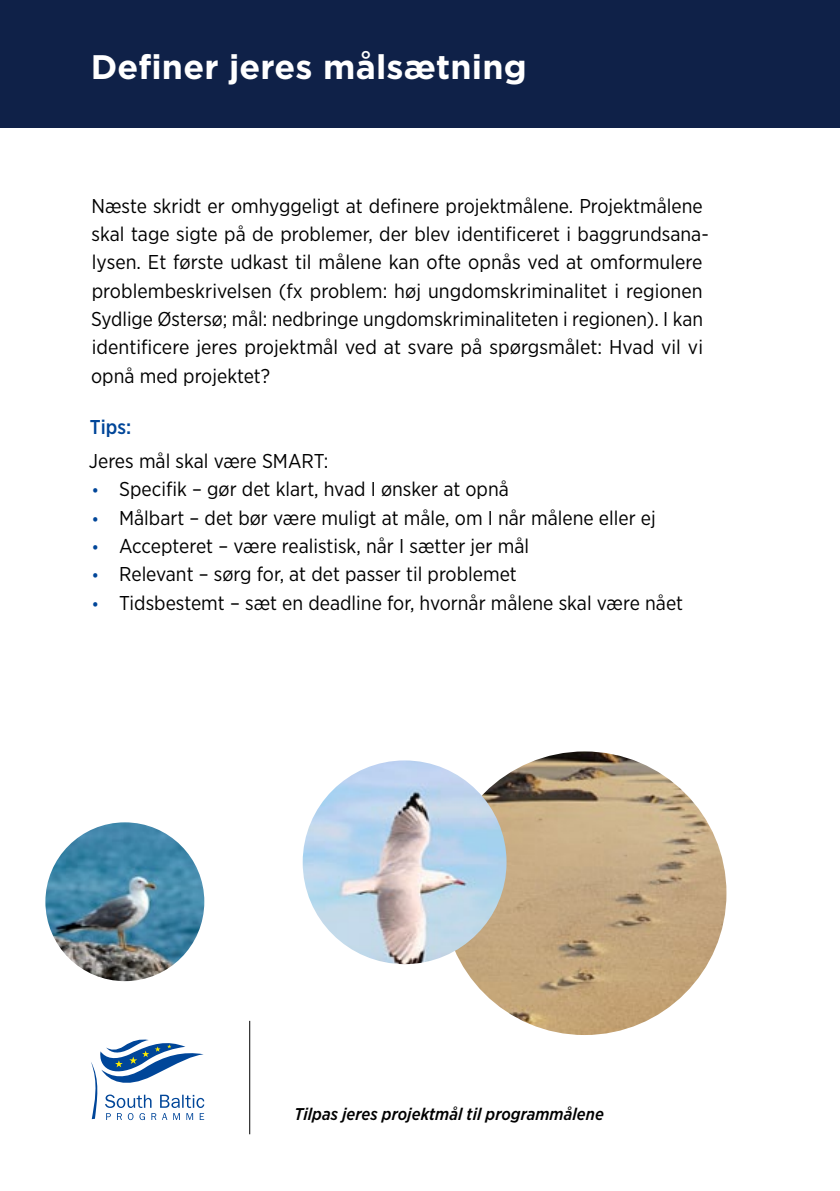
<style>
.page{position:relative;width:840px;height:1191px;background:#fff}
.page>*{position:absolute;margin:0;border:0;box-sizing:border-box;transform-origin:0 0}
.t1{font:700 34px "Gotham";letter-spacing:.005em;color:#fff}
.t2{font:20px/28.4px "Gotham Narrow";color:#000}
.t3{font:500 20px "Gotham Narrow";color:#004699}
.t4{font:italic 500 17px "Gotham Narrow";letter-spacing:.005em;color:#000}
.s1{font-weight:500;font-size:16px;color:#004699}
</style>
<div class="page">
<div style="left:0;top:0;width:839px;height:128px;background:#0f2148"></div>
<svg style="left:91px;top:1039px;width:113px;height:81px"></svg>
<hr style="left:249px;top:1020px;width:1px;height:114px;background:#000">
<img style="left:442px;top:751px;width:284px;height:284px;border-radius:142px">
<img style="left:302px;top:760px;width:204px;height:204px;border-radius:102px">
<img style="left:45px;top:822px;width:159px;height:159px;border-radius:79px">
<h1 class="t1" style="left:91px;top:44px;width:437px">Definer jeres målsætning</h1>
<p class="t2" style="left:91px;top:191px;width:619px">Næste skridt er omhyggeligt at definere projektmålene. Projektmålene skal tage sigte på de problemer, der blev identificeret i baggrundsana&shy;lysen. Et første udkast til målene kan ofte opnås ved at omformulere problembeskrivelsen (fx problem: høj ungdomskriminalitet i regionen Sydlige Østersø; mål: nedbringe ungdomskriminaliteten i regionen). I kan identificere jeres projektmål ved at svare på spørgsmålet: Hvad vil vi opnå med projektet?</p>
<p class="t3" style="left:90px;top:414px;width:43px">Tips:</p>
<p class="t2" style="left:89px;top:446px;width:241px">Jeres mål skal være SMART:</p>
<p class="t2" style="left:92px;top:474px;width:418px"><span class="s1">•</span> Specifik – gør det klart, hvad I ønsker at opnå</p>
<p class="t2" style="left:92px;top:503px;width:565px"><span class="s1">•</span> Målbart – det bør være muligt at måle, om I når målene eller ej</p>
<p class="t2" style="left:92px;top:531px;width:438px"><span class="s1">•</span> Accepteret – være realistisk, når I sætter jer mål</p>
<p class="t2" style="left:92px;top:559px;width:426px"><span class="s1">•</span> Relevant – sørg for, at det passer til problemet</p>
<p class="t2" style="left:92px;top:588px;width:592px"><span class="s1">•</span> Tidsbestemt – sæt en deadline for, hvornår målene skal være nået</p>
<p class="t4" style="left:294px;top:1103px;width:311px">Tilpas jeres projektmål til programmålene</p>
</div>
